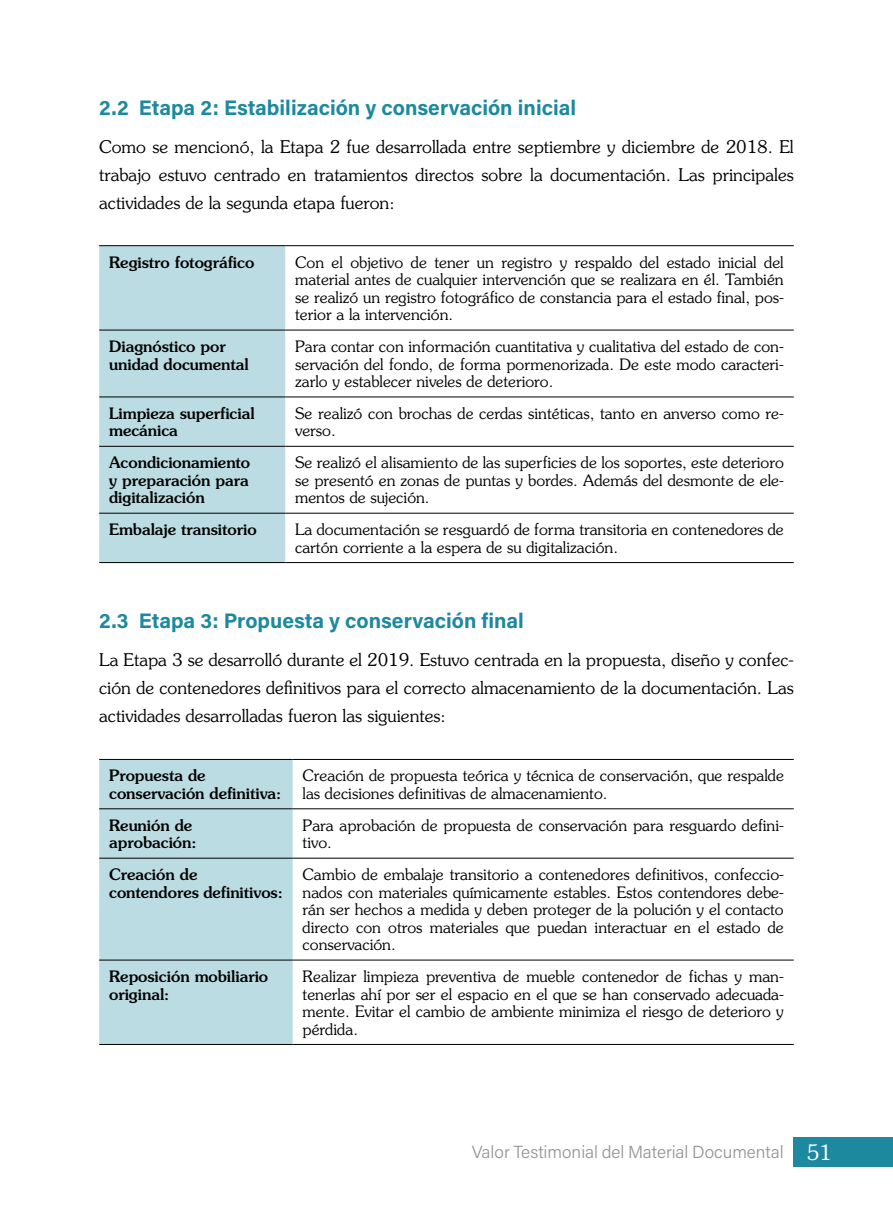
<style>
.page{position:relative;width:893px;height:1216px;background:#fff}
.page>*{position:absolute;margin:0;border:0;box-sizing:border-box;transform-origin:0 0}
.t1{font:700 21px "Acumin Pro";color:#1d899e}
.t2{font:300 17.5px/28px "Souvenir Std";color:#000;text-align:justify}
.t3{font:300 17.5px "Acumin Pro";color:#959490}
.t4{font:300 15.75px/17.5px "Souvenir Std";color:#000;text-align:justify}
.t5{font:500 15.75px/17.5px "Souvenir Std";color:#000}
.s1{font-family:"Souvenir Std";font-size:21px;color:#fff}
</style>
<div class="page">
<div style="left:794px;top:1136px;width:99px;height:30px;background:#1d899e"></div>
<div style="left:99px;top:246px;width:186px;height:316px;background:#bbdce2"></div>
<hr style="left:99px;top:245px;width:186px;height:1px;background:#000">
<hr style="left:285px;top:245px;width:509px;height:1px;background:#000">
<hr style="left:99px;top:330px;width:186px;height:1px;background:#000">
<hr style="left:285px;top:330px;width:509px;height:1px;background:#000">
<hr style="left:99px;top:396px;width:186px;height:1px;background:#000">
<hr style="left:285px;top:396px;width:509px;height:1px;background:#000">
<hr style="left:99px;top:446px;width:186px;height:1px;background:#000">
<hr style="left:285px;top:446px;width:509px;height:1px;background:#000">
<hr style="left:99px;top:513px;width:186px;height:1px;background:#000">
<hr style="left:285px;top:513px;width:509px;height:1px;background:#000">
<hr style="left:99px;top:562px;width:186px;height:1px;background:#000">
<hr style="left:285px;top:562px;width:509px;height:1px;background:#000">
<div style="left:99px;top:760px;width:194px;height:284px;background:#bbdce2"></div>
<hr style="left:99px;top:759px;width:194px;height:1px;background:#000">
<hr style="left:293px;top:759px;width:501px;height:1px;background:#000">
<hr style="left:99px;top:808px;width:194px;height:1px;background:#000">
<hr style="left:293px;top:808px;width:501px;height:1px;background:#000">
<hr style="left:99px;top:857px;width:194px;height:1px;background:#000">
<hr style="left:293px;top:857px;width:501px;height:1px;background:#000">
<hr style="left:99px;top:959px;width:194px;height:1px;background:#000">
<hr style="left:293px;top:959px;width:501px;height:1px;background:#000">
<hr style="left:99px;top:1044px;width:194px;height:1px;background:#000">
<hr style="left:293px;top:1044px;width:501px;height:1px;background:#000">
<h1 class="t1" style="left:99px;top:93px;width:478px">2.2 Etapa 2: Estabilización y conservación inicial</h1>
<p class="t2" style="left:99px;top:132px;width:696px">Como se mencionó, la Etapa 2 fue desarrollada entre septiembre y diciembre de 2018. El trabajo estuvo centrado en tratamientos directos sobre la documentación. Las principales actividades de la segunda etapa fueron:</p>
<p class="t5" style="left:109px;top:253px;width:147px">Registro fotográfico</p>
<p class="t4" style="left:295px;top:253px;width:490px">Con el objetivo de tener un registro y respaldo del estado inicial del material antes de cualquier intervención que se realizara en él. También se realizó un registro fotográfico de constancia para el estado final, pos&shy;terior a la intervención.</p>
<p class="t5" style="left:109px;top:337px;width:141px">Diagnóstico por unidad documental</p>
<p class="t4" style="left:295px;top:337px;width:490px">Para contar con información cuantitativa y cualitativa del estado de con&shy;servación del fondo, de forma pormenorizada. De este modo caracteri&shy;zarlo y establecer niveles de deterioro.</p>
<p class="t5" style="left:109px;top:404px;width:147px">Limpieza superficial mecánica</p>
<p class="t4" style="left:295px;top:404px;width:490px">Se realizó con brochas de cerdas sintéticas, tanto en anverso como re&shy;verso.</p>
<p class="t5" style="left:109px;top:453px;width:143px;text-align:justify">Acondicionamiento y preparación para digitalización</p>
<p class="t4" style="left:295px;top:454px;width:490px">Se realizó el alisamiento de las superficies de los soportes, este deterioro se presentó en zonas de puntas y bordes. Además del desmonte de ele&shy;mentos de sujeción.</p>
<p class="t5" style="left:109px;top:520px;width:149px">Embalaje transitorio</p>
<p class="t4" style="left:295px;top:521px;width:490px">La documentación se resguardó de forma transitoria en contenedores de cartón corriente a la espera de su digitalización.</p>
<h1 class="t1" style="left:99px;top:606px;width:426px">2.3 Etapa 3: Propuesta y conservación final</h1>
<p class="t2" style="left:99px;top:646px;width:696px">La Etapa 3 se desarrolló durante el 2019. Estuvo centrada en la propuesta, diseño y confec&shy;ción de contenedores definitivos para el correcto almacenamiento de la documentación. Las actividades desarrolladas fueron las siguientes:</p>
<p class="t5" style="left:109px;top:766px;width:174px">Propuesta de conservación definitiva:</p>
<p class="t4" style="left:303px;top:767px;width:483px">Creación de propuesta teórica y técnica de conservación, que respalde las decisiones definitivas de almacenamiento.</p>
<p class="t5" style="left:109px;top:816px;width:89px">Reunión de aprobación:</p>
<p class="t4" style="left:303px;top:816px;width:483px">Para aprobación de propuesta de conservación para resguardo defini&shy;tivo.</p>
<p class="t5" style="left:109px;top:865px;width:175px">Creación de contendores definitivos:</p>
<p class="t4" style="left:303px;top:865px;width:483px">Cambio de embalaje transitorio a contenedores definitivos, confeccio&shy;nados con materiales químicamente estables. Estos contendores debe&shy;rán ser hechos a medida y deben proteger de la polución y el contacto directo con otros materiales que puedan interactuar en el estado de conservación.</p>
<p class="t5" style="left:109px;top:967px;width:161px">Reposición mobiliario original:</p>
<p class="t4" style="left:303px;top:967px;width:483px">Realizar limpieza preventiva de mueble contenedor de fichas y man&shy;tenerlas ahí por ser el espacio en el que se han conservado adecuada&shy;mente. Evitar el cambio de ambiente minimiza el riesgo de deterioro y pérdida.</p>
<p class="t3" style="left:472px;top:1140px;width:362px">Valor Testimonial del Material Documental <span class="s1">51</span></p>
</div>
